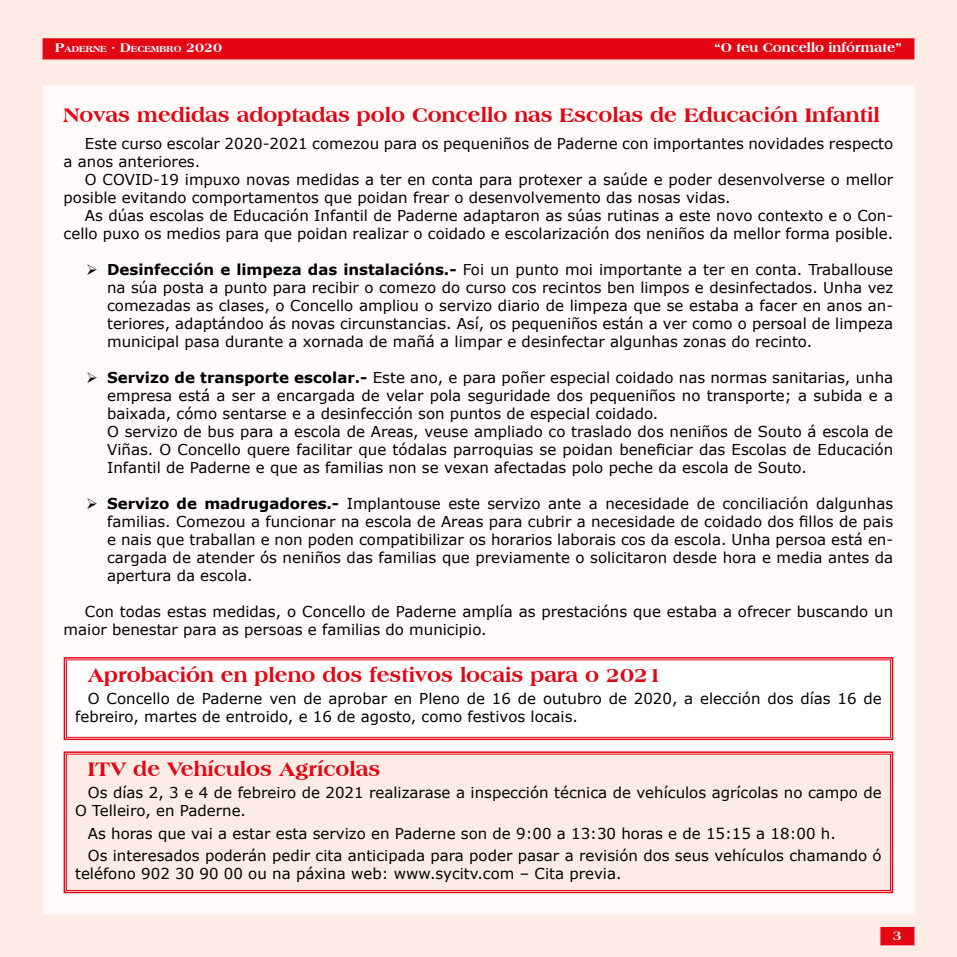
<style>
.page{position:relative;width:957px;height:957px;background:#fdece5}
.page>*{position:absolute;margin:0;border:0;box-sizing:border-box;transform-origin:0 0}
.t1{font:800 21px "Americana BT";color:#e30613}
.t2{font:15px/18px "Verdana";color:#000}
.t3{font:800 13.5px "Americana BT";color:#fff}
.t4{font:800 13.5px "Americana BT";color:#fff}
.t5{font:800 9.45px "Americana BT";color:#fff}
.s1{font-size:13.5px}
.s2{font-weight:700}
</style>
<div class="page">
<div style="left:43px;top:85px;width:871px;height:829px;background:#fffbfa"></div>
<div style="left:880px;top:927px;width:34px;height:18px;background:#e30613"></div>
<div style="left:43px;top:38px;width:871px;height:21px;background:#e30613;border:2px solid #e30613"></div>
<svg style="left:63px;top:656px;width:831px;height:85px;background:#fdeeef"></svg>
<svg style="left:63px;top:750px;width:831px;height:144px"></svg>
<p class="t5" style="left:55px;top:43px;width:168px"><span class="s1">P</span>ADERNE <span class="s1">· D</span>ECEMBRO <span class="s1">2020</span></p>
<p class="t3" style="left:714px;top:39px;width:189px">“O teu Concello infórmate”</p>
<h1 class="t1" style="left:64px;top:103px;width:817px">Novas medidas adoptadas polo Concello nas Escolas de Educación Infantil</h1>
<p class="t2" style="left:64px;top:134px;width:831px;text-indent:21px">Este curso escolar 2020-2021 comezou para os pequeniños de Paderne con importantes novidades respecto a anos anteriores.</p>
<p class="t2" style="left:64px;top:170px;width:831px;text-indent:21px">O COVID-19 impuxo novas medidas a ter en conta para protexer a saúde e poder desenvolverse o mellor posible evitando comportamentos que poidan frear o desenvolvemento das nosas vidas.</p>
<p class="t2" style="left:64px;top:206px;width:831px;text-align:right">As dúas escolas de Educación Infantil de Paderne adaptaron as súas rutinas a este novo contexto e o Con&shy;cello puxo os medios para que poidan realizar o coidado e escolarización dos neniños da mellor forma posible.</p>
<p class="t2" style="left:107px;top:260px;width:787px;text-align:justify;text-indent:-21px">➢ <span class="s2">Desinfección e limpeza das instalacións.-</span> Foi un punto moi importante a ter en conta. Traballouse na súa posta a punto para recibir o comezo do curso cos recintos ben limpos e desinfectados. Unha vez comezadas as clases, o Concello ampliou o servizo diario de limpeza que se estaba a facer en anos an&shy;teriores, adaptándoo ás novas circunstancias. Así, os pequeniños están a ver como o persoal de limpeza municipal pasa durante a xornada de mañá a limpar e desinfectar algunhas zonas do recinto.</p>
<p class="t2" style="left:107px;top:368px;width:787px;text-indent:-21px">➢ <span class="s2">Servizo de transporte escolar.-</span> Este ano, e para poñer especial coidado nas normas sanitarias, unha empresa está a ser a encargada de velar pola seguridade dos pequeniños no transporte; a subida e a baixada, cómo sentarse e a desinfección son puntos de especial coidado.<br>O servizo de bus para a escola de Areas, veuse ampliado co traslado dos neniños de Souto á escola de Viñas. O Concello quere facilitar que tódalas parroquias se poidan beneficiar das Escolas de Educación Infantil de Paderne e que as familias non se vexan afectadas polo peche da escola de Souto.</p>
<p class="t2" style="left:107px;top:494px;width:787px;text-align:justify;text-indent:-21px">➢ <span class="s2">Servizo de madrugadores.-</span> Implantouse este servizo ante a necesidade de conciliación dalgunhas familias. Comezou a funcionar na escola de Areas para cubrir a necesidade de coidado dos fillos de pais e nais que traballan e non poden compatibilizar os horarios laborais cos da escola. Unha persoa está en&shy;cargada de atender ós neniños das familias que previamente o solicitaron desde hora e media antes da apertura da escola.</p>
<p class="t2" style="left:64px;top:602px;width:831px;text-indent:21px">Con todas estas medidas, o Concello de Paderne amplía as prestacións que estaba a ofrecer buscando un maior benestar para as persoas e familias do municipio.</p>
<h1 class="t1" style="left:88px;top:662px;width:576px">Aprobación en pleno dos festivos locais para o 2021</h1>
<p class="t2" style="left:75px;top:690px;width:808px;text-indent:13px">O Concello de Paderne ven de aprobar en Pleno de 16 de outubro de 2020, a elección dos días 16 de febreiro, martes de entroido, e 16 de agosto, como festivos locais.</p>
<h1 class="t1" style="left:88px;top:756px;width:294px">ITV de Vehículos Agrícolas</h1>
<p class="t2" style="left:75px;top:784px;width:808px;text-indent:13px">Os días 2, 3 e 4 de febreiro de 2021 realizarase a inspección técnica de vehículos agrícolas no campo de<br>O Telleiro, en Paderne.</p>
<p class="t2" style="left:88px;top:822px;width:795px;line-height:22.2px">As horas que vai a estar esta servizo en Paderne son de 9:00 a 13:30 horas e de 15:15 a 18:00 h.<br>Os interesados poderán pedir cita anticipada para poder pasar a revisión dos seus vehículos chamando ó</p>
<p class="t2" style="left:75px;top:864px;width:548px">teléfono 902 30 90 00 ou na páxina web: www.sycitv.com – Cita previa.</p>
<p class="t4" style="left:893px;top:927px;width:11px">3</p>
</div>
